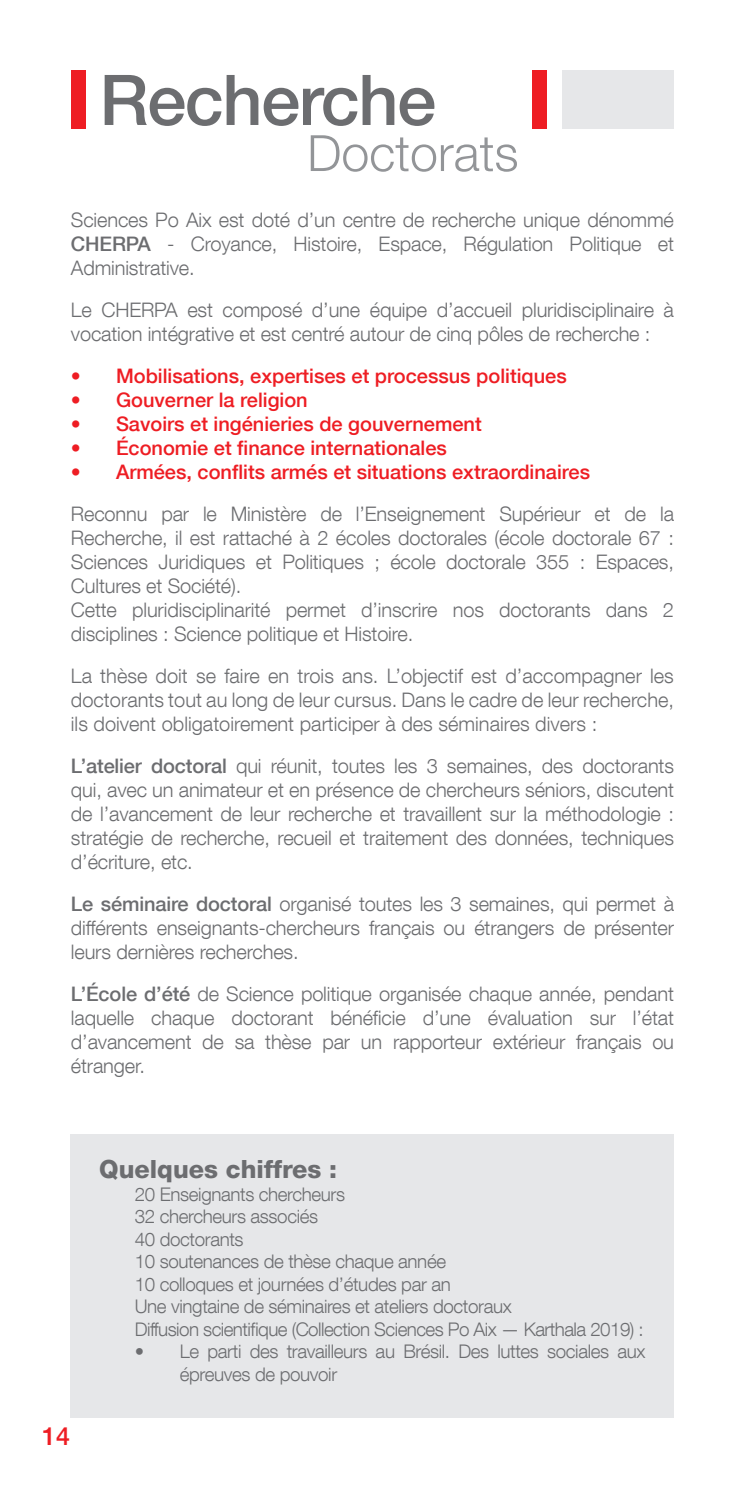
<style>
.page{position:relative;width:745px;height:1489px;background:#fff}
.page>*{position:absolute;margin:0;border:0;box-sizing:border-box;transform-origin:0 0}
.Titre1{font:500 70px "Helvetica Neue LT Com";letter-spacing:-.02em;color:#6c6d70}
.Titre_2{font:300 50px "Helvetica Neue LT Com";color:#939598}
.t1{font:800 25px "Helvetica Neue LT Com";color:#6c6d70}
.t2{font:500 25px "Helvetica Neue LT Com";color:#ee1d23}
.textes{font:300 20px/24px "Helvetica Neue LT Com";letter-spacing:-.01em;color:#6c6d70;text-align:justify}
.t3{font:500 20px "Helvetica Neue LT Com";color:#ee1d23}
.t4{font:300 18.75px/22.5px "Helvetica Neue LT Com";letter-spacing:-.02em;color:#6c6d70}
.s1{font-weight:500}
</style>
<div class="page">
<div style="left:71px;top:1134px;width:602px;height:283px;background:#e6e7e9"></div>
<div style="left:71px;top:71px;width:14px;height:58px;background:#ee1d23"></div>
<div style="left:532px;top:71px;width:14px;height:58px;background:#ee1d23"></div>
<div style="left:562px;top:71px;width:111px;height:58px;background:#e6e7e9"></div>
<p class="Titre1" style="left:99px;top:58px;width:338px">Recherche</p>
<p class="Titre_2" style="left:307px;top:123px;width:213px">Doctorats</p>
<p class="textes" style="left:71px;top:207px;width:604px">Sciences Po Aix est doté d’un centre de recherche unique dénommé <span class="s1">CHERPA</span> - Croyance, Histoire, Espace, Régulation Politique et Administrative.</p>
<p class="textes" style="left:71px;top:297px;width:604px">Le CHERPA est composé d’une équipe d’accueil pluridisciplinaire à vocation intégrative et est centré autour de cinq pôles de recherche :</p>
<p class="t3" style="left:71px;top:364px;width:497px">• Mobilisations, expertises et processus politiques</p>
<p class="t3" style="left:71px;top:388px;width:238px">• Gouverner la religion</p>
<p class="t3" style="left:71px;top:412px;width:412px">• Savoirs et ingénieries de gouvernement</p>
<p class="t3" style="left:71px;top:436px;width:377px">• Économie et finance internationales</p>
<p class="t3" style="left:71px;top:460px;width:520px">• Armées, conflits armés et situations extraordinaires</p>
<p class="textes" style="left:71px;top:501px;width:604px">Reconnu par le Ministère de l’Enseignement Supérieur et de la Recherche, il est rattaché à 2 écoles doctorales (école doctorale 67 :<br>Sciences Juridiques et Politiques ; école doctorale 355 : Espaces, Cultures et Société).</p>
<p class="textes" style="left:71px;top:597px;width:604px">Cette pluridisciplinarité permet d’inscrire nos doctorants dans 2 disciplines : Science politique et Histoire.</p>
<p class="textes" style="left:71px;top:663px;width:604px">La thèse doit se faire en trois ans. L’objectif est d’accompagner les doctorants tout au long de leur cursus. Dans le cadre de leur recherche, ils doivent obligatoirement participer à des séminaires divers :</p>
<p class="textes" style="left:71px;top:753px;width:604px"><span class="s1">L’atelier doctoral</span> qui réunit, toutes les 3 semaines, des doctorants qui, avec un animateur et en présence de chercheurs séniors, discutent de l’avancement de leur recherche et travaillent sur la méthodologie : stratégie de recherche, recueil et traitement des données, techniques d’écriture, etc.</p>
<p class="textes" style="left:71px;top:891px;width:604px"><span class="s1">Le séminaire doctoral</span> organisé toutes les 3 semaines, qui permet à différents enseignants-chercheurs français ou étrangers de présenter leurs dernières recherches.</p>
<p class="textes" style="left:71px;top:981px;width:604px"><span class="s1">L’École d’été</span> de Science politique organisée chaque année, pendant laquelle chaque doctorant bénéficie d’une évaluation sur l’état d’avancement de sa thèse par un rapporteur extérieur français ou étranger.</p>
<p class="t2" style="left:42px;top:1420px;width:29px">14</p>
<p class="t1" style="left:99px;top:1154px;width:239px">Quelques chiffres :</p>
<p class="t4" style="left:135px;top:1182px;width:212px">20 Enseignants chercheurs</p>
<p class="t4" style="left:135px;top:1204px;width:185px">32 chercheurs associés</p>
<p class="t4" style="left:135px;top:1227px;width:110px">40 doctorants</p>
<p class="t4" style="left:135px;top:1249px;width:312px">10 soutenances de thèse chaque année</p>
<p class="t4" style="left:135px;top:1272px;width:317px">10 colloques et journées d’études par an</p>
<p class="t4" style="left:135px;top:1294px;width:378px">Une vingtaine de séminaires et ateliers doctoraux</p>
<p class="t4" style="left:135px;top:1317px;width:510px">Diffusion scientifique (Collection Sciences Po Aix — Karthala 2019) :</p>
<p class="t4" style="left:180px;top:1339px;width:467px;text-indent:-45px">• Le parti des travailleurs au Brésil. Des luttes sociales aux épreuves de pouvoir</p>
</div>
